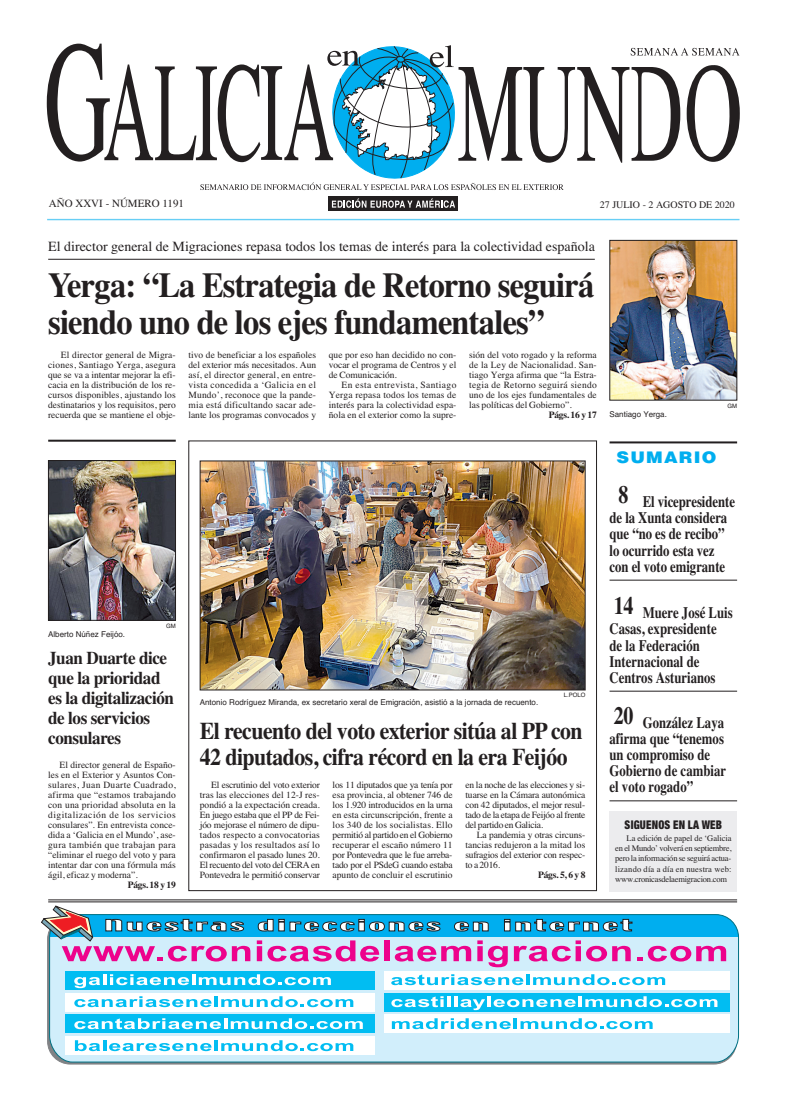
<style>
.page{position:relative;width:808px;height:1106px;background:#fff}
.page>*{position:absolute;margin:0;border:0;box-sizing:border-box;transform-origin:0 0}
.t1{font:700 35px/37px "Times";letter-spacing:-.025em;color:#231f20;scale:.93 1}
.t2{font:700 25px "Times";color:#231f20;scale:.8 1}
.t3{font:700 24px/26px "Times";letter-spacing:-.025em;color:#231f20;scale:.91 1}
.t4{font:700 18px/20px "Times";letter-spacing:-.025em;color:#231f20;scale:.95 1}
.t5{font:700 16px/16.1px "Times";color:#231f20;scale:.8 1}
.t6{font:900 16px "Helvetica";letter-spacing:.065em;color:#00aeef;scale:1.1 1}
.t7{font:14px "Times";color:#231f20}
.t8{font:900 condensed 12px "Helvetica Neue";letter-spacing:.02em;color:#231f20;scale:.9 1}
.t9{font:11px "Times";color:#231f20}
.t10{font:10px "Times";color:#231f20}
.t11{font:9.5px/10px "Times";letter-spacing:-.005em;color:#231f20;text-align:justify}
.t12{font:700 9.5px "Times";letter-spacing:-.025em;color:#231f20}
.t13{font:8.5px/10.3px "Times";letter-spacing:-.025em;color:#231f20;text-align:justify}
.t14{font:8px "Helvetica";color:#231f20}
.t15{font:6px "Helvetica";color:#231f20}
</style>
<div class="page">
<div style="left:48px;top:871px;width:128px;height:90px;background:linear-gradient(to right,#fff,#fff)"></div>
<svg style="left:189px;top:890px;width:127px;height:13px"></svg>
<svg style="left:329px;top:890px;width:127px;height:13px"></svg>
<svg style="left:469px;top:890px;width:128px;height:13px"></svg>
<hr style="left:48px;top:899px;width:689px;height:1px;background:#231f20">
<hr style="left:48px;top:901px;width:689px;height:1px;background:#231f20">
<svg style="left:49px;top:914px;width:690px;height:148px;background:#a4ddf4"></svg>
<div style="left:65px;top:971px;width:309px;height:18px;background:#01bdf2"></div>
<div style="left:384px;top:971px;width:346px;height:18px;background:#fff"></div>
<div style="left:65px;top:1014px;width:309px;height:19px;background:#01bdf2"></div>
<div style="left:384px;top:1014px;width:346px;height:19px;background:#fff"></div>
<div style="left:65px;top:1036px;width:309px;height:19px;background:#fff"></div>
<div style="left:65px;top:993px;width:309px;height:18px;background:#fff"></div>
<div style="left:384px;top:993px;width:346px;height:18px;background:#01bdf2"></div>
<svg style="left:75px;top:1040px;width:137px;height:11px"></svg>
<hr style="left:214px;top:1040px;width:4px;height:11px;background:#01bdf2">
<svg style="left:221px;top:1040px;width:132px;height:11px"></svg>
<svg style="left:392px;top:1018px;width:261px;height:11px"></svg>
<svg style="left:74px;top:1018px;width:289px;height:11px"></svg>
<svg style="left:391px;top:996px;width:94px;height:14px"></svg>
<hr style="left:487px;top:996px;width:4px;height:11px;background:#fff">
<svg style="left:494px;top:996px;width:223px;height:11px"></svg>
<svg style="left:74px;top:996px;width:138px;height:11px"></svg>
<hr style="left:214px;top:996px;width:4px;height:11px;background:#01bdf2">
<svg style="left:221px;top:996px;width:132px;height:11px"></svg>
<svg style="left:391px;top:974px;width:274px;height:11px"></svg>
<svg style="left:74px;top:974px;width:257px;height:14px"></svg>
<svg style="left:258px;top:919px;width:182px;height:12px"></svg>
<svg style="left:454px;top:921px;width:35px;height:10px"></svg>
<svg style="left:504px;top:919px;width:128px;height:12px"></svg>
<svg style="left:41px;top:905px;width:209px;height:56px"></svg>
<svg style="left:257px;top:940px;width:122px;height:21px;background:#dc8fce"></svg>
<div style="left:384px;top:940px;width:6px;height:21px;background:#ed028c"></div>
<svg style="left:395px;top:945px;width:76px;height:16px"></svg>
<svg style="left:477px;top:940px;width:31px;height:27px"></svg>
<svg style="left:514px;top:940px;width:117px;height:21px;background:#db96d1"></svg>
<svg style="left:637px;top:957px;width:5px;height:4px"></svg>
<svg style="left:648px;top:945px;width:78px;height:16px"></svg>
<div style="left:328px;top:196px;width:130px;height:15px;background:#231f20"></div>
<svg style="left:332px;top:198px;width:123px;height:10px"></svg>
<hr style="left:47px;top:219px;width:692px;height:1px;background:#67cef5">
<svg style="left:47px;top:43px;width:693px;height:147px"></svg>
<hr style="left:609px;top:441px;width:128px;height:2px;background:#231f20">
<hr style="left:609px;top:580px;width:128px;height:1px;background:#231f20">
<hr style="left:609px;top:691px;width:128px;height:1px;background:#231f20">
<hr style="left:609px;top:800px;width:128px;height:1px;background:#231f20">
<hr style="left:48px;top:259px;width:547px;height:1px;background:#231f20">
<img style="left:611px;top:242px;width:124px;height:156px">
<div style="left:609px;top:240px;width:128px;height:160px;border:1px solid #231f20"></div>
<img style="left:50px;top:462px;width:124px;height:156px">
<div style="left:48px;top:460px;width:128px;height:160px;border:1px solid #231f20"></div>
<div style="left:609px;top:811px;width:128px;height:80px;background:#ececee"></div>
<img style="left:202px;top:462px;width:381px;height:226px">
<div style="left:200px;top:460px;width:385px;height:230px;border:1px solid #231f20"></div>
<div style="left:48px;top:650px;width:128px;height:240px;background:#fff"></div>
<hr style="left:48px;top:439px;width:128px;height:2px;background:#231f20">
<p class="t9" style="left:49px;top:200px;width:137px">AÑO XXVI - NÚMERO 1191</p>
<p class="t10" style="left:600px;top:201px;width:136px">27 JULIO - 2 AGOSTO DE 2020</p>
<h3 class="t7" style="left:48px;top:241px;width:548px">El director general de Migraciones repasa todos los temas de interés para la colectividad española</h3>
<h1 class="t1" style="left:48px;top:270px;width:589px">Yerga: “La Estrategia de Retorno seguirá siendo uno de los ejes fundamentales”</h1>
<p class="t11" style="left:48px;top:351px;width:129px;text-indent:13px">El director general de Migra&shy;ciones, Santiago Yerga, asegura que se va a intentar mejorar la efi&shy;cacia en la distribución de los re&shy;cursos disponibles, ajustando los destinatarios y los requisitos, pero recuerda que se mantiene el obje-</p>
<p class="t11" style="left:189px;top:351px;width:129px">tivo de beneficiar a los españoles del exterior más necesitados. Aun así, el director general, en entre&shy;vista concedida a ‘Galicia en el Mundo’, reconoce que la pande&shy;mia está dificultando sacar ade&shy;lante los programas convocados y</p>
<p class="t11" style="left:329px;top:351px;width:129px">que por eso han decidido no con&shy;vocar el programa de Centros y el de Comunicación.</p>
<p class="t11" style="left:329px;top:381px;width:129px;text-indent:13px">En esta entrevista, Santiago Yerga repasa todos los temas de interés para la colectividad espa&shy;ñola en el exterior como la supre-</p>
<p class="t11" style="left:469px;top:351px;width:129px">sión del voto rogado y la reforma de la Ley de Nacionalidad. San&shy;tiago Yerga afirma que “la Estra&shy;tegia de Retorno seguirá siendo uno de los ejes fundamentales de las políticas del Gobierno”.</p>
<p class="t12" style="left:549px;top:412px;width:49px">Págs. 16 y 17</p>
<p class="t14" style="left:48px;top:631px;width:78px">Alberto Núñez Feijóo.</p>
<p class="t15" style="left:166px;top:623px;width:11px">GM</p>
<h3 class="t4" style="left:48px;top:650px;width:134px">Juan Duarte dice que la prioridad es la digitalización de los servicios consulares</h3>
<p class="t11" style="left:48px;top:761px;width:129px;text-indent:11px">El director general de Españo&shy;les en el Exterior y Asuntos Con&shy;sulares, Juan Duarte Cuadrado, afirma que “estamos trabajando con una prioridad absoluta en la digitalización de los servicios consulares”. En entrevista conce&shy;dida a ‘Galicia en el Mundo’, ase&shy;gura también que trabajan para “eliminar el ruego del voto y para intentar dar con una fórmula más ágil, eficaz y moderna”.</p>
<p class="t12" style="left:128px;top:882px;width:49px">Págs. 18 y 19</p>
<p class="t15" style="left:564px;top:692px;width:23px">L.POLO</p>
<p class="t14" style="left:200px;top:699px;width:340px">Antonio Rodríguez Miranda, ex secretario xeral de Emigración, asistió a la jornada de recuento.</p>
<h3 class="t3" style="left:200px;top:720px;width:422px">El recuento del voto exterior sitúa al PP con<br>42 diputados, cifra récord en la era Feijóo</h3>
<p class="t11" style="left:200px;top:781px;width:122px;text-indent:11px">El escrutinio del voto exterior tras las elecciones del 12-J res&shy;pondió a la expectación creada.<br>En juego estaba que el PP de Fei&shy;jóo mejorase el número de dipu&shy;tados respecto a convocatorias pasadas y los resultados así lo confirmaron el pasado lunes 20.<br>El recuento del voto del CERA en Pontevedra le permitió conservar</p>
<p class="t11" style="left:333px;top:781px;width:122px">los 11 diputados que ya tenía por esa provincia, al obtener 746 de los 1.920 introducidos en la urna en esta circunscripción, frente a los 340 de los socialistas. Ello permitió al partido en el Gobierno recuperar el escaño número 11 por Pontevedra que le fue arreba&shy;tado por el PSdeG cuando estaba apunto de concluir el escrutinio</p>
<p class="t11" style="left:465px;top:781px;width:122px">en la noche de las elecciones y si&shy;tuarse en la Cámara autonómica con 42 diputados, el mejor resul&shy;tado de la etapa de Feijóo al frente del partido en Galicia.</p>
<p class="t11" style="left:465px;top:831px;width:122px;text-indent:11px">La pandemia y otras circuns&shy;tancias redujeron a la mitad los sufragios del exterior con respec&shy;to a 2016.</p>
<p class="t12" style="left:538px;top:872px;width:49px">Págs. 5, 6 y 8</p>
<p class="t14" style="left:609px;top:411px;width:59px">Santiago Yerga.</p>
<p class="t15" style="left:727px;top:403px;width:11px">GM</p>
<h3 class="t6" style="left:616px;top:451px;width:92px">SUMARIO</h3>
<h3 class="t5" style="left:609px;top:495px;width:158px;text-indent:33px">El vicepresidente de la Xunta considera que “no es de recibo” lo ocurrido esta vez con el voto emigrante</h3>
<h3 class="t5" style="left:609px;top:606px;width:156px;text-indent:33px">Muere José Luis<br>Casas, expresidente de la Federación<br>Internacional de<br>Centros Asturianos</h3>
<h3 class="t5" style="left:609px;top:716px;width:147px;text-indent:33px">González Laya afirma que “tenemos un compromiso de<br>Gobierno de cambiar el voto rogado”</h3>
<h2 class="t2" style="left:619px;top:486px;width:14px">8</h2>
<h2 class="t2" style="left:614px;top:597px;width:26px">14</h2>
<h2 class="t2" style="left:614px;top:707px;width:26px">20</h2>
<p class="t8" style="left:625px;top:818px;width:110px">SIGUENOS EN LA WEB</p>
<p class="t13" style="left:615px;top:833px;width:118px;text-indent:11px">La edición de papel de ‘Galicia en el Mundo’ volverá en septiembre, pero la información se seguirá actua&shy;lizando día a día en nuestra web: www.cronicasdelaemigracion.com</p>
</div>
